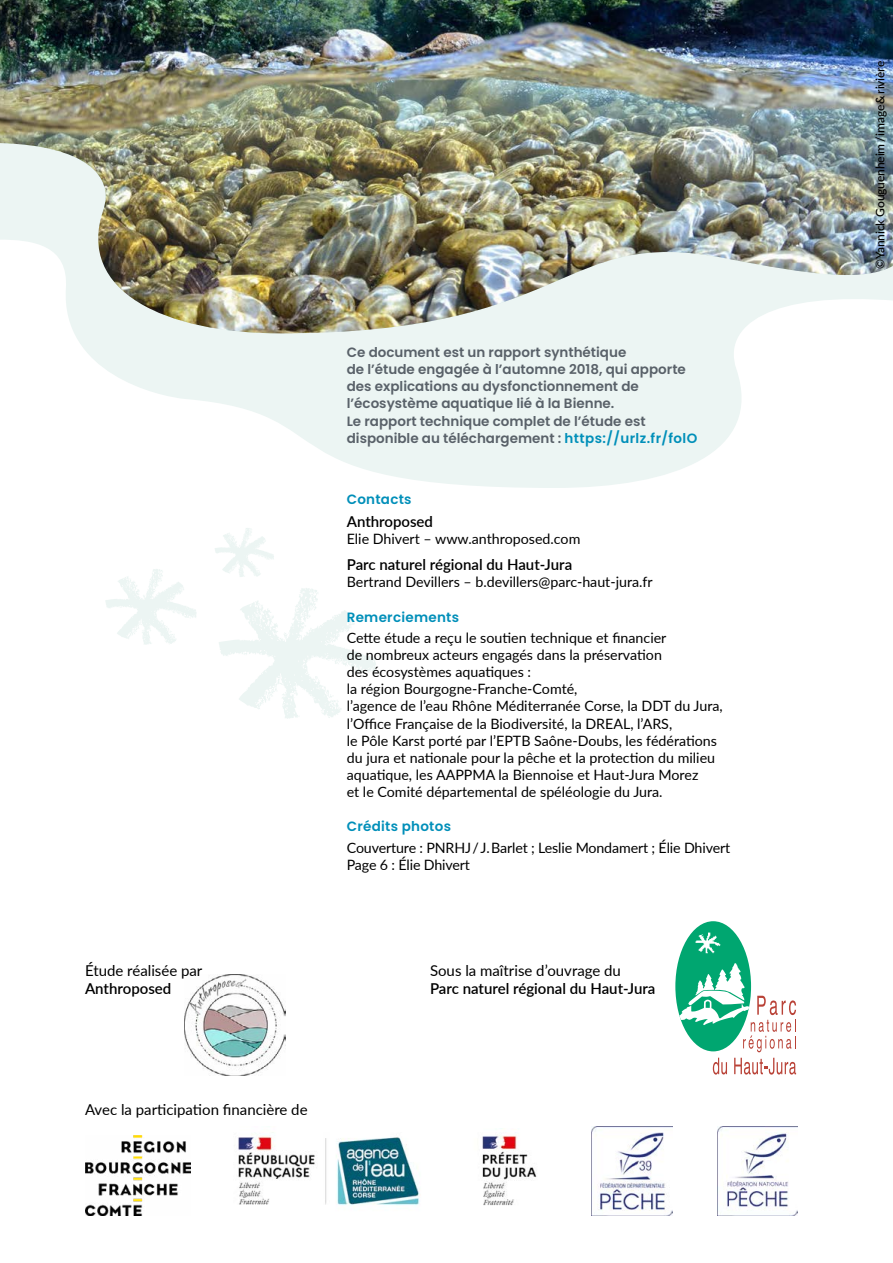
<style>
.page{position:relative;width:893px;height:1263px;background:#fff}
.page>*{position:absolute;margin:0;border:0;box-sizing:border-box;transform-origin:0 0}
.t1{font:600 15px "Lato";color:#000}
.t2{font:15px "Lato";color:#000}
.t3{font:14.25px/17.1px "Lato";color:#000}
.t4{font:600 13.5px/17.2px "Poppins";color:#596169}
.t5{font:600 13.5px "Poppins";letter-spacing:.02em;color:#008fb9}
.t6{font:500 12px "Lato";letter-spacing:-.01em;color:#000}
.s1{color:#008fb9}
</style>
<div class="page">
<svg style="left:74px;top:333px;width:667px;height:155px;fill:#ecf5f3"></svg>
<svg style="left:219px;top:588px;width:157px;height:131px"></svg>
<svg style="left:105px;top:569px;width:92px;height:76px"></svg>
<svg style="left:215px;top:528px;width:59px;height:49px"></svg>
<img style="left:0;top:0;width:893px;height:333px">
<div style="left:675px;top:921px;width:76px;height:130px;background:#00a670;border-radius:50%"></div>
<svg style="left:713px;top:1058px;width:14px;height:16px"></svg>
<svg style="left:734px;top:1058px;width:62px;height:16px"></svg>
<svg style="left:678px;top:963px;width:118px;height:89px"></svg>
<img style="left:695px;top:932px;width:26px;height:21px">
<img style="left:238px;top:1132px;width:182px;height:74px">
<img style="left:591px;top:1126px;width:81px;height:89px">
<img style="left:85px;top:1135px;width:106px;height:80px">
<img style="left:482px;top:1128px;width:55px;height:78px">
<img style="left:717px;top:1126px;width:81px;height:89px">
<img style="left:185px;top:974px;width:101px;height:101px">
<p class="t2" style="left:85px;top:960px;width:119px">Étude réalisée par</p>
<p class="t1" style="left:85px;top:978px;width:88px">Anthroposed</p>
<p class="t4" style="left:347px;top:343px;width:352px">Ce document est un rapport synthétique<br>de l’étude engagée à l’automne 2018, qui apporte des explications au dysfonctionnement de l’écosystème aquatique lié à la Bienne.<br>Le rapport technique complet de l’étude est disponible au téléchargement : <span class="s1">https://urlz.fr/folO</span></p>
<p class="t5" style="left:347px;top:492px;width:66px">Contacts</p>
<p class="t1" style="left:347px;top:510px;width:88px">Anthroposed</p>
<p class="t3" style="left:347px;top:529px;width:235px">Elie Dhivert – www.anthroposed.com</p>
<p class="t1" style="left:347px;top:554px;width:227px">Parc naturel régional du Haut-Jura</p>
<p class="t3" style="left:347px;top:573px;width:307px">Bertrand Devillers – b.devillers@parc-haut-jura.fr</p>
<p class="t5" style="left:347px;top:609px;width:114px">Remerciements</p>
<p class="t3" style="left:347px;top:629px;width:377px">Cette étude a reçu le soutien technique et financier<br>de nombreux acteurs engagés dans la préservation<br>des écosystèmes aquatiques :<br>la région Bourgogne-Franche-Comté,<br>l’agence de l’eau Rhône Méditerranée Corse, la DDT du Jura, l’Office Française de la Biodiversité, la DREAL, l’ARS,<br>le Pôle Karst porté par l’EPTB Saône-Doubs, les fédérations du jura et nationale pour la pêche et la protection du milieu aquatique, les AAPPMA la Biennoise et Haut-Jura Morez<br>et le Comité départemental de spéléologie du Jura.</p>
<p class="t5" style="left:347px;top:819px;width:106px">Crédits photos</p>
<p class="t3" style="left:347px;top:838px;width:385px">Couverture : PNRHJ / J. Barlet ; Leslie Mondamert ; Élie Dhivert<br>Page 6 : Élie Dhivert</p>
<p class="t2" style="left:430px;top:960px;width:192px">Sous la maîtrise d’ouvrage du</p>
<p class="t1" style="left:430px;top:978px;width:227px">Parc naturel régional du Haut-Jura</p>
<p class="t2" style="left:85px;top:1098px;width:224px">Avec la participation financière de</p>
<p class="t6" style="left:871px;top:269px;width:209px;rotate:-90deg">©Yannick Gouguenheim / image &amp; rivière</p>
</div>
